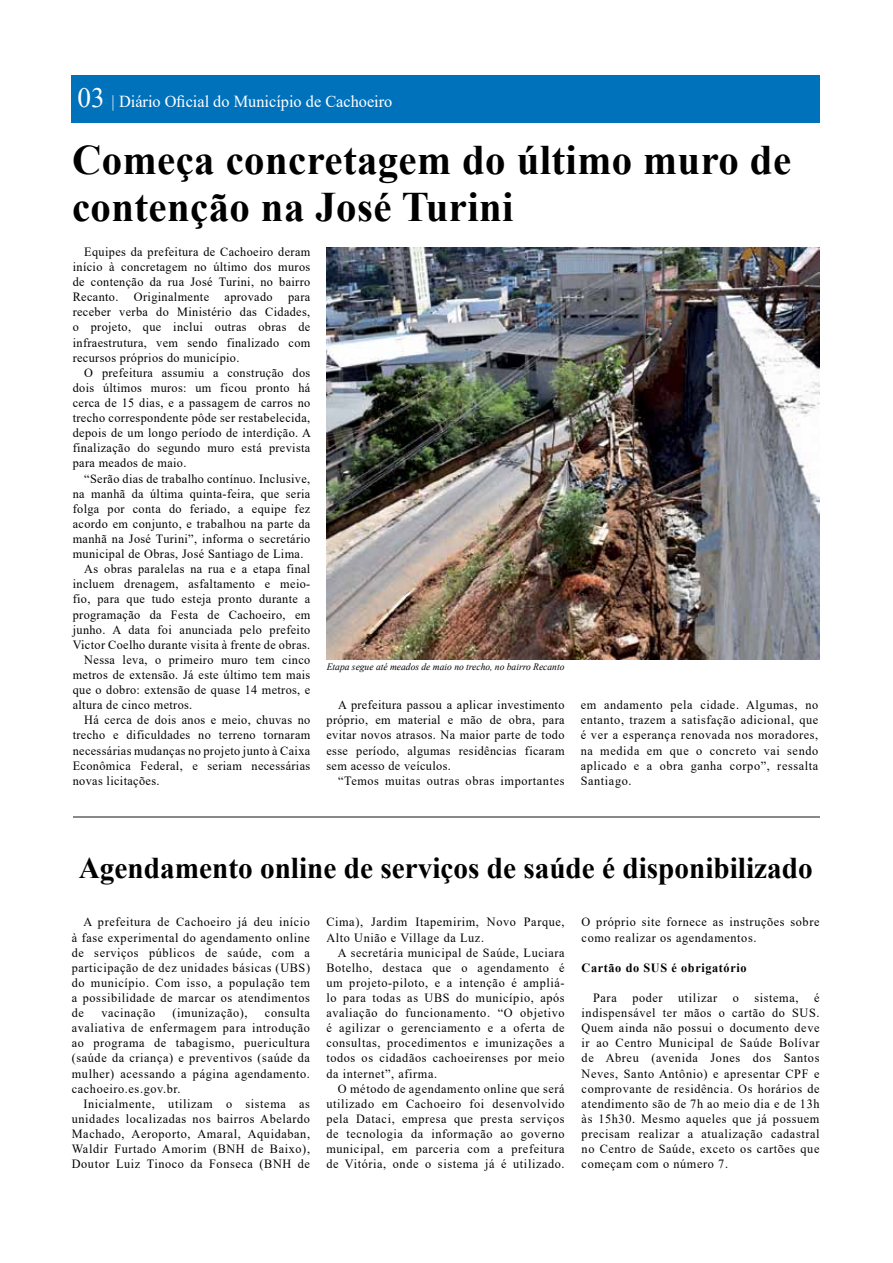
<style>
.page{position:relative;width:893px;height:1263px;background:#fff}
.page>*{position:absolute;margin:0;border:0;box-sizing:border-box;transform-origin:0 0}
.t1{font:700 42px/47.5px "Times New Roman";letter-spacing:.01em;color:#000}
.t2{font:700 30.15px "Times New Roman";color:#000}
.t3{font:16.8px "Times New Roman";color:#fff}
.t4{font:12.6px/15.1px "Times New Roman";letter-spacing:.03em;color:#000;text-align:justify}
.t5{font:12.6px/15.1px "Times New Roman";letter-spacing:.05em;color:#000}
.t6{font:700 12.6px "Times New Roman";letter-spacing:.05em;color:#000}
.t7{font:italic 9.75px "Times New Roman";color:#000}
.s1{font-size:28.05px}
</style>
<div class="page">
<div style="left:71px;top:75px;width:748px;height:47px;background:#0072bc"></div>
<img style="left:326px;top:247px;width:493px;height:412px">
<hr style="left:73px;top:816px;width:746px;height:2px;background:#88898c">
<h3 class="t3" style="left:78px;top:90px;width:316px"><span class="s1">03</span> | Diário Oficial do Município de Cachoeiro</h3>
<h1 class="t1" style="left:72px;top:135px;width:721px">Começa concretagem do último muro de contenção na José Turini</h1>
<p class="t4" style="left:73px;top:244px;width:239px;text-indent:12px">Equipes da prefeitura de Cachoeiro deram início à concretagem no último dos muros de contenção da rua José Turini, no bairro Recanto. Originalmente aprovado para receber verba do Ministério das Cidades, o projeto, que inclui outras obras de infraestrutura, vem sendo finalizado com recursos próprios do município.</p>
<p class="t4" style="left:73px;top:365px;width:240px;text-indent:12px">O prefeitura assumiu a construção dos dois últimos muros: um ficou pronto há cerca de 15 dias, e a passagem de carros no trecho correspondente pôde ser restabelecida, depois de um longo período de interdição. A finalização do segundo muro está prevista para meados de maio.</p>
<p class="t4" style="left:84px;top:470px;width:227px">“Serão dias de trabalho contínuo. Inclusive,</p>
<p class="t4" style="left:73px;top:485px;width:239px">na manhã da última quinta-feira, que seria</p>
<p class="t4" style="left:73px;top:500px;width:239px">folga por conta do feriado, a equipe fez</p>
<p class="t4" style="left:73px;top:516px;width:239px">acordo em conjunto, e trabalhou na parte da</p>
<p class="t4" style="left:73px;top:531px;width:239px">manhã na José Turini”, informa o secretário</p>
<p class="t4" style="left:73px;top:546px;width:232px">municipal de Obras, José Santiago de Lima.</p>
<p class="t4" style="left:84px;top:561px;width:228px">As obras paralelas na rua e a etapa final</p>
<p class="t4" style="left:73px;top:576px;width:239px">incluem drenagem, asfaltamento e meio-</p>
<p class="t4" style="left:73px;top:591px;width:239px">fio, para que tudo esteja pronto durante a</p>
<p class="t4" style="left:73px;top:606px;width:239px">programação da Festa de Cachoeiro, em</p>
<p class="t4" style="left:73px;top:621px;width:239px">junho. A data foi anunciada pelo prefeito</p>
<p class="t4" style="left:73px;top:636px;width:239px">Victor Coelho durante visita à frente de obras.</p>
<p class="t4" style="left:84px;top:652px;width:227px">Nessa leva, o primeiro muro tem cinco</p>
<p class="t4" style="left:73px;top:667px;width:239px">metros de extensão. Já este último tem mais</p>
<p class="t4" style="left:73px;top:682px;width:239px">que o dobro: extensão de quase 14 metros, e</p>
<p class="t4" style="left:73px;top:697px;width:121px">altura de cinco metros.</p>
<p class="t4" style="left:84px;top:712px;width:228px">Há cerca de dois anos e meio, chuvas no</p>
<p class="t4" style="left:73px;top:727px;width:239px">trecho e dificuldades no terreno tornaram</p>
<p class="t4" style="left:73px;top:742px;width:239px">necessárias mudanças no projeto junto à Caixa</p>
<p class="t4" style="left:73px;top:757px;width:239px">Econômica Federal, e seriam necessárias</p>
<p class="t4" style="left:73px;top:772px;width:88px">novas licitações.</p>
<p class="t7" style="left:327px;top:660px;width:239px">Etapa segue até meados de maio no trecho, no bairro Recanto</p>
<p class="t4" style="left:326px;top:697px;width:240px;text-indent:12px">A prefeitura passou a aplicar investimento próprio, em material e mão de obra, para evitar novos atrasos. Na maior parte de todo esse período, algumas residências ficaram sem acesso de veículos.</p>
<p class="t5" style="left:338px;top:772px;width:228px">“Temos muitas outras obras importantes</p>
<p class="t4" style="left:581px;top:697px;width:239px">em andamento pela cidade. Algumas, no entanto, trazem a satisfação adicional, que é ver a esperança renovada nos moradores, na medida em que o concreto vai sendo aplicado e a obra ganha corpo”, ressalta Santiago.</p>
<h2 class="t2" style="left:79px;top:846px;width:735px">Agendamento online de serviços de saúde é disponibilizado</h2>
<p class="t4" style="left:72px;top:914px;width:240px;text-indent:12px">A prefeitura de Cachoeiro já deu início à fase experimental do agendamento online de serviços públicos de saúde, com a participação de dez unidades básicas (UBS) do município. Com isso, a população tem a possibilidade de marcar os atendimentos de</p>
<p class="t5" style="left:326px;top:914px;width:240px">Cima), Jardim Itapemirim, Novo Parque,<br>Alto União e Village da Luz.</p>
<p class="t4" style="left:326px;top:944px;width:240px;text-indent:12px">A secretária municipal de Saúde, Luciara Botelho, destaca que o agendamento é um projeto-piloto, e a intenção é ampliá&shy;lo para todas as UBS do município, após avaliação do funcionamento. “O objetivo é agilizar o gerenciamento e a oferta de consultas, procedimentos e imunizações a todos os cidadãos cachoeirenses por meio da internet”, afirma.</p>
<p class="t4" style="left:326px;top:1080px;width:240px;text-indent:12px">O método de agendamento online que será utilizado em Cachoeiro foi desenvolvido pela Dataci, empresa que presta serviços de tecnologia da informação ao governo municipal, em parceria com a prefeitura de Vitória, onde o sistema já é utilizado.</p>
<p class="t5" style="left:582px;top:914px;width:239px">O próprio site fornece as instruções sobre como realizar os agendamentos.</p>
<p class="t6" style="left:582px;top:958px;width:166px">Cartão do SUS é obrigatório</p>
<p class="t4" style="left:582px;top:990px;width:239px;text-indent:12px">Para poder utilizar o sistema, é indispensável ter mãos o cartão do SUS.<br>Quem ainda não possui o documento deve ir ao Centro Municipal de Saúde Bolívar de Abreu (avenida Jones dos Santos Neves, Santo Antônio) e apresentar CPF e comprovante de residência. Os horários de atendimento são de 7h ao meio dia e de 13h às 15h30. Mesmo aqueles que já possuem precisam realizar a atualização cadastral no Centro de Saúde, exceto os cartões que começam com o número 7.</p>
<p class="t4" style="left:72px;top:1005px;width:240px;text-indent:193px">consulta avaliativa de enfermagem para introdução ao programa de tabagismo, puericultura (saúde da criança) e preventivos (saúde da mulher) acessando a página agendamento. cachoeiro.es.gov.br.</p>
<p class="t4" style="left:72px;top:1095px;width:240px;text-indent:12px">Inicialmente, utilizam o sistema as unidades localizadas nos bairros Abelardo Machado, Aeroporto, Amaral, Aquidaban, Waldir Furtado Amorim (BNH de Baixo), Doutor Luiz Tinoco da Fonseca (BNH de</p>
<p class="t5" style="left:101px;top:1005px;width:55px">vacinação</p>
<p class="t5" style="left:173px;top:1005px;width:77px">(imunização),</p>
</div>
